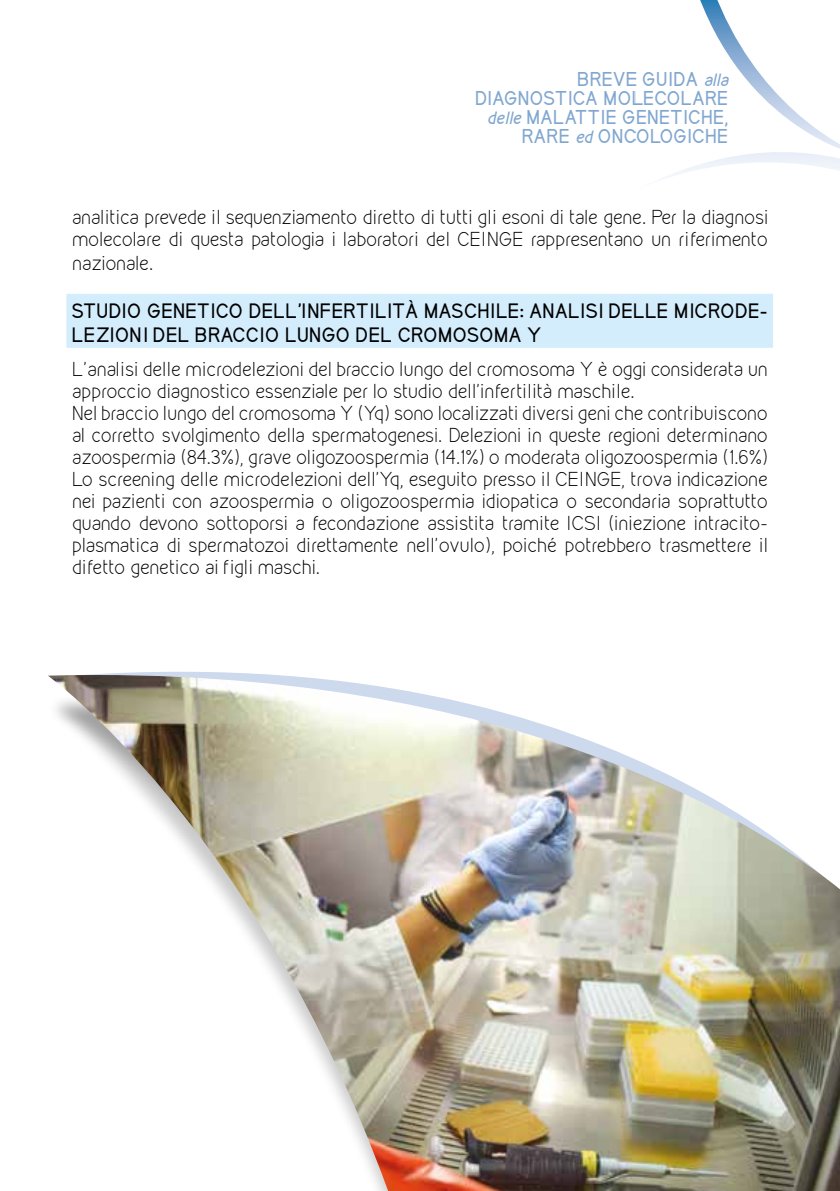
<style>
.page{position:relative;width:840px;height:1191px;background:#fff}
.page>*{position:absolute;margin:0;border:0;box-sizing:border-box;transform-origin:0 0}
.t1{font:300 18px/22px "Kirvy";color:#000}
.t2{font:700 18px/24px "Kirvy";color:#000}
.t3{font:700 17.4px/19px "Kirvy";color:#81a7d0;text-align:right}
.s1{font-style:italic;font-size:15.4px}
</style>
<div class="page">
<svg style="left:669px;top:0;width:170px;height:176px"></svg>
<div style="left:66px;top:294px;width:706px;height:54px;background:#d4edfc"></div>
<img style="left:48px;top:675px;width:791px;height:516px">
<p class="t3" style="left:475px;top:69px;width:259px">BREVE GUIDA <span class="s1">alla<br></span>DIAGNOSTICA MOLECOLARE <span class="s1">delle</span> MALATTIE GENETICHE,<br>RARE <span class="s1">ed</span> ONCOLOGICHE</p>
<p class="t1" style="left:72px;top:206px;width:697px">analitica prevede il sequenziamento diretto di tutti gli esoni di tale gene. Per la diagnosi molecolare di questa patologia i laboratori del CEINGE rappresentano un riferimento</p>
<p class="t1" style="left:72px;top:252px;width:82px">nazionale.</p>
<p class="t2" style="left:72px;top:299px;width:697px">STUDIO GENETICO DELL’INFERTILITÀ MASCHILE: ANALISI DELLE MICRODE-<br>LEZIONI DEL BRACCIO LUNGO DEL CROMOSOMA Y</p>
<p class="t1" style="left:72px;top:358px;width:697px">L’analisi delle microdelezioni del braccio lungo del cromosoma Y è oggi considerata un approccio diagnostico essenziale per lo studio dell’infertilità maschile.<br>Nel braccio lungo del cromosoma Y (Yq) sono localizzati diversi geni che contribuiscono al corretto svolgimento della spermatogenesi. Delezioni in queste regioni determinano azoospermia (84.3%), grave oligozoospermia (14.1%) o moderata oligozoospermia (1.6%)<br>Lo screening delle microdelezioni dell’Yq, eseguito presso il CEINGE, trova indicazione nei pazienti con azoospermia o oligozoospermia idiopatica o secondaria soprattutto quando devono sottoporsi a fecondazione assistita tramite ICSI (iniezione intracito&shy;plasmatica di spermatozoi direttamente nell’ovulo), poiché potrebbero trasmettere il difetto genetico ai figli maschi.</p>
</div>
